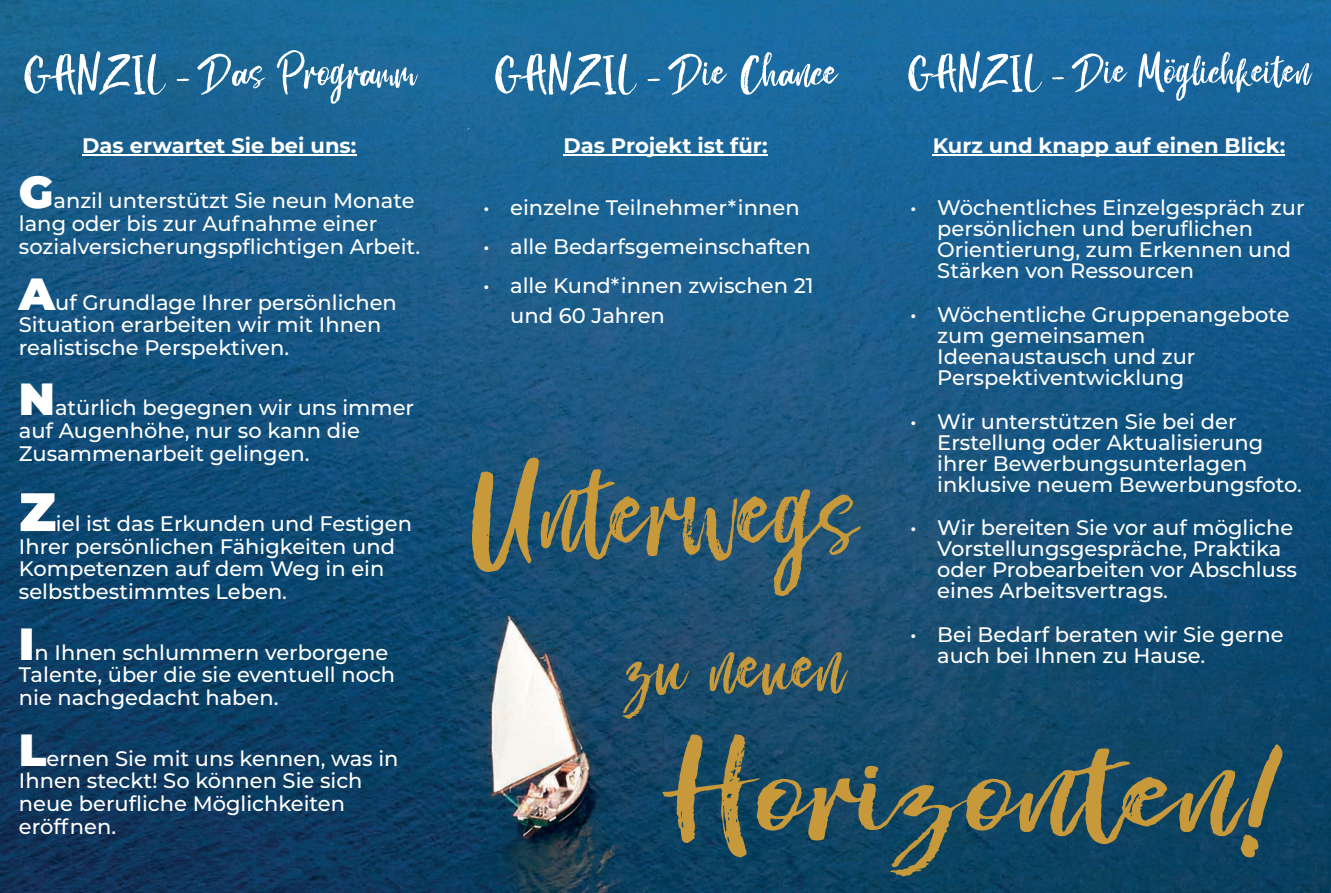
<style>
.page{position:relative;width:1331px;height:893px;background:#fff}
.page>*{position:absolute;margin:0;border:0;box-sizing:border-box;transform-origin:0 0}
.t1{font:152.7px "Cassanemo";color:#c8993a;scale:1.41 1}
.t2{font:144px "Cassanemo";color:#c8993a}
.t3{font:96px "Cassanemo";color:#c8993a}
.t4{font:54px "Cassanemo";color:#fff}
.t5{font:900 54px "Montserrat";color:#fff}
.t6{font:51px "Cassanemo";color:#fff}
.t7{font:500 21px/22.6px "Montserrat";color:#fff}
.t8{font:700 21px "Montserrat";color:#fff}
.s1{font-weight:900;font-size:45px}
</style>
<div class="page">
<img style="left:0;top:0;width:1331px;height:893px">
<hr style="left:82px;top:154px;width:274px;height:1px;background:#fff">
<hr style="left:563px;top:154px;width:205px;height:1px;background:#fff">
<hr style="left:933px;top:154px;width:352px;height:1px;background:#fff">
<h3 class="t4" style="left:23px;top:45px;width:397px">GANZIL - Das Programm</h3>
<h3 class="t4" style="left:494px;top:45px;width:345px">GANZIL - Die Chance</h3>
<h3 class="t6" style="left:907px;top:45px;width:405px">GANZIL - Die Möglichkeiten</h3>
<p class="t8" style="left:82px;top:132px;width:276px">Das erwartet Sie bei uns:</p>
<p class="t8" style="left:563px;top:132px;width:206px">Das Projekt ist für:</p>
<p class="t8" style="left:933px;top:132px;width:354px">Kurz und knapp auf einen Blick:</p>
<p class="t7" style="left:19px;top:189px;width:403px"><span class="s1">G</span>anzil unterstützt Sie neun Monate lang oder bis zur Aufnahme einer sozialversicherungspflichtigen Arbeit.</p>
<p class="t7" style="left:19px;top:291px;width:379px"><span class="s1">A</span>uf Grundlage Ihrer persönlichen<br>Situation erarbeiten wir mit Ihnen realistische Perspektiven.</p>
<p class="t7" style="left:19px;top:397px;width:397px"><span class="s1">N</span>atürlich begegnen wir uns immer auf Augenhöhe, nur so kann die<br>Zusammenarbeit gelingen.</p>
<h3 class="t5" style="left:19px;top:479px;width:39px">Z</h3>
<p class="t7" style="left:483px;top:197px;width:318px">• einzelne Teilnehmer*innen</p>
<p class="t7" style="left:483px;top:236px;width:329px">• alle Bedarfsgemeinschaften</p>
<p class="t7" style="left:510px;top:271px;width:305px;line-height:30px;text-indent:-27px">• alle Kund*innen zwischen 21 und 60 Jahren</p>
<p class="t7" style="left:937px;top:197px;width:369px;line-height:21px;text-indent:-27px">• Wöchentliches Einzelgespräch zur persönlichen und beruflichen<br>Orientierung, zum Erkennen und<br>Stärken von Ressourcen</p>
<p class="t7" style="left:937px;top:304px;width:354px;line-height:21px;text-indent:-27px">• Wöchentliche Gruppenangebote zum gemeinsamen<br>Ideenaustausch und zur<br>Perspektiventwicklung</p>
<p class="t7" style="left:937px;top:411px;width:366px;line-height:21px;text-indent:-27px">• Wir unterstützen Sie bei der<br>Erstellung oder Aktualisierung ihrer Bewerbungsunterlagen inklusive neuem Bewerbungsfoto.</p>
<p class="t7" style="left:937px;top:517px;width:361px;line-height:21px;text-indent:-27px">• Wir bereiten Sie vor auf mögliche<br>Vorstellungsgespräche, Praktika oder Probearbeiten vor Abschluss eines Arbeitsvertrags.</p>
<p class="t7" style="left:937px;top:624px;width:348px;line-height:21px;text-indent:-27px">• Bei Bedarf beraten wir Sie gerne auch bei Ihnen zu Hause.</p>
<h2 class="t2" style="left:469px;top:438px;width:391px">Unterwegs</h2>
<p class="t7" style="left:19px;top:512px;width:395px;text-indent:37px">iel ist das Erkunden und Festigen<br>Ihrer persönlichen Fähigkeiten und<br>Kompetenzen auf dem Weg in ein selbstbestimmtes Leben.</p>
<p class="t7" style="left:19px;top:641px;width:378px"><span class="s1">I</span>n Ihnen schlummern verborgene<br>Talente, über die sie eventuell noch nie nachgedacht haben.</p>
<p class="t7" style="left:19px;top:747px;width:381px"><span class="s1">L</span>ernen Sie mit uns kennen, was in<br>Ihnen steckt! So können Sie sich neue berufliche Möglichkeiten eröffnen.</p>
<h3 class="t3" style="left:626px;top:618px;width:221px">zu neuen</h3>
<h1 class="t1" style="left:663px;top:716px;width:441px">Horizonten!</h1>
</div>
